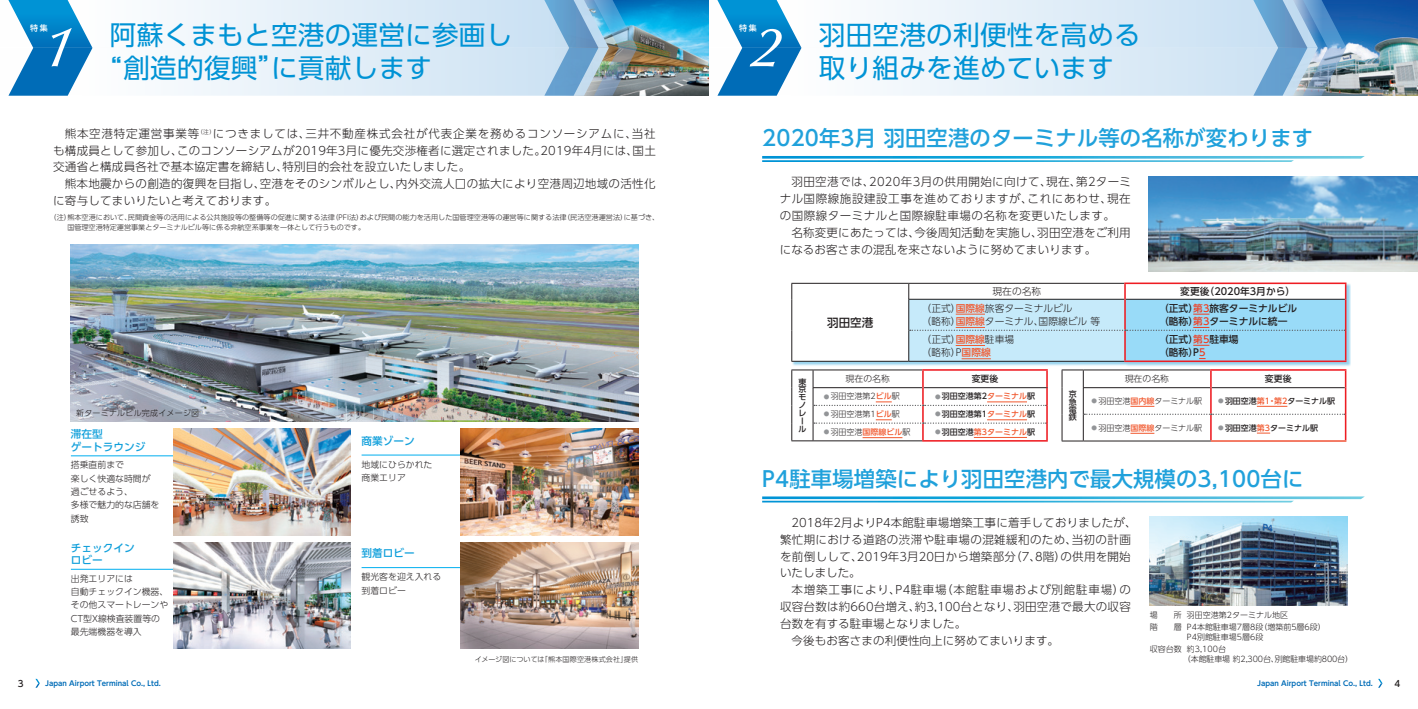
<style>
.page{position:relative;width:1418px;height:709px;background:#fff}
.page>*{position:absolute;margin:0;border:0;box-sizing:border-box;transform-origin:0 0}
.t1{font:italic 500 54.88px "Optima LT Std";color:#fff}
.t2{font:26.62px/32.8px "UD Shin Go Pro";letter-spacing:.01em;color:#0093d5}
.t3{font:500 21.25px "UD Shin Go Pro";letter-spacing:.01em;color:#20a1db}
.t4{font:300 11.5px/16.9px "UD Shin Go Pro";letter-spacing:.02em;color:#231f20}
.t5{font:300 11.5px "UD Shin Go Pro";letter-spacing:.065em;color:#231f20}
.t6{font:500 11.5px "UD Shin Go Pro";color:#231f20}
.t7{font:500 10.62px/12.4px "UD Shin Go Pro";color:#12a0db}
.t8{font:300 9.75px/13.2px "UD Shin Go Pro";color:#231f20}
.t9{font:500 9.75px/13.2px "UD Shin Go Pro";color:#231f20}
.t10{font:300 8.88px/13.2px "UD Shin Go Pro";color:#231f20}
.t11{font:500 8.88px "UD Shin Go Pro";color:#231f20}
.t12{font:300 8px/9.8px "UD Shin Go Pro";color:#231f20}
.t13{font:500 8px/8px "UD Shin Go Pro";color:#231f20}
.t14{font:300 8px "UD Shin Go Pro";letter-spacing:.03em;color:#231f20}
.t15{font:500 8px "UD Shin Go Pro";color:#f1592f}
.t16{font:500 8px "UD Shin Go Pro";color:#fff}
.t17{font:300 7.12px/10.6px "UD Shin Go Pro";letter-spacing:.005em;color:#231f20}
.t18{font:700 7.12px "UD Shin Go Pro De";color:#006cb7}
.s1{font-weight:500;color:#f1592f}
.s2{color:#ef3e22}
.s3{font-size:5.62px;color:#939598}
.s4{color:#f1592f}
.s5{color:#231f20}
</style>
<div class="page">
<svg style="left:762px;top:156px;width:602px;height:6px"></svg>
<div style="left:791px;top:283px;width:559px;height:84px;background:#0093d5;opacity:.4"></div>
<svg style="left:792px;top:284px;width:116px;height:77px"></svg>
<hr style="left:791px;top:283px;width:117px;height:1px;background:#231f20">
<svg style="left:791px;top:284px;width:1px;height:15px"></svg>
<hr style="left:908px;top:283px;width:216px;height:1px;background:#231f20">
<hr style="left:791px;top:299px;width:1px;height:31px;background:#231f20">
<hr style="left:791px;top:330px;width:1px;height:31px;background:#231f20">
<hr style="left:1124px;top:282px;width:222px;height:2px;background:#ee1d23">
<hr style="left:1124px;top:360px;width:222px;height:2px;background:#ee1d23">
<hr style="left:791px;top:361px;width:117px;height:1px;background:#231f20">
<hr style="left:908px;top:361px;width:216px;height:1px;background:#231f20">
<svg style="left:908px;top:284px;width:438px;height:77px"></svg>
<svg style="left:791px;top:369px;width:256px;height:72px"></svg>
<hr style="left:987px;top:419px;width:40px;height:1px;background:#f1592f">
<hr style="left:862px;top:437px;width:40px;height:1px;background:#f1592f">
<hr style="left:973px;top:437px;width:54px;height:1px;background:#f1592f">
<hr style="left:1210px;top:440px;width:136px;height:2px;background:#f0593e">
<svg style="left:1061px;top:369px;width:285px;height:72px"></svg>
<img style="left:1148px;top:176px;width:269px;height:96px">
<img style="left:1149px;top:516px;width:197px;height:89px">
<svg style="left:762px;top:496px;width:602px;height:6px"></svg>
<img style="left:71px;top:244px;width:567px;height:178px">
<hr style="left:71px;top:569px;width:118px;height:1px;background:#00aeef">
<img style="left:174px;top:542px;width:177px;height:106px">
<hr style="left:361px;top:567px;width:110px;height:1px;background:#00aeef">
<img style="left:461px;top:542px;width:177px;height:106px">
<hr style="left:71px;top:455px;width:113px;height:1px;background:#00aeef">
<img style="left:174px;top:429px;width:177px;height:106px">
<hr style="left:361px;top:455px;width:110px;height:1px;background:#00aeef">
<img style="left:461px;top:429px;width:177px;height:106px">
<svg style="left:35px;top:679px;width:5px;height:8px"></svg>
<svg style="left:1378px;top:679px;width:4px;height:8px"></svg>
<img style="left:1346px;top:0;width:71px;height:96px">
<svg style="left:717px;top:0;width:629px;height:96px"></svg>
<img style="left:637px;top:0;width:72px;height:96px">
<svg style="left:8px;top:0;width:629px;height:96px"></svg>
<p class="t16" style="left:30px;top:21px;width:19px">特集</p>
<h1 class="t1" style="left:41px;top:16px;width:40px">1</h1>
<h2 class="t2" style="left:110px;top:18px;width:404px">阿蘇くまもと空港の運営に参画し“創造的復興”に貢献します</h2>
<h1 class="t1" style="left:750px;top:16px;width:40px">2</h1>
<p class="t16" style="left:739px;top:21px;width:19px">特集</p>
<h2 class="t2" style="left:819px;top:18px;width:323px">羽田空港の利便性を高める取り組みを進めています</h2>
<p class="t4" style="left:53px;top:124px;width:604px;text-align:justify;text-indent:12px">熊本空港特定運営事業等<sup>（注）</sup>につきましては、三井不動産株式会社が代表企業を務めるコンソーシアムに、当社も構成員として参加し、このコンソーシアムが2019年3月に優先交渉権者に選定されました。2019年4月には、国土交通省と構成員各社で基本協定書を締結し、特別目的会社を設立いたしました。</p>
<p class="t4" style="left:53px;top:175px;width:604px;text-indent:12px">熊本地震からの創造的復興を目指し、空港をそのシンボルとし、内外交流人口の拡大により空港周辺地域の活性化に寄与してまいりたいと考えております。</p>
<p class="t17" style="left:67px;top:211px;width:593px;text-indent:-18px">（注）熊本空港において、民間資金等の活用による公共施設等の整備等の促進に関する法律（PFI法）および民間の能力を活用した国管理空港等の運営等に関する法律（民活空港運営法）に基づき、国管理空港特定運営事業とターミナルビル等に係る非航空系事業を一体として行うものです。</p>
<p class="t14" style="left:76px;top:406px;width:124px">新ターミナルビル完成イメージ図</p>
<p class="t7" style="left:71px;top:428px;width:76px">滞在型<br>ゲートラウンジ</p>
<p class="t10" style="left:71px;top:458px;width:90px">搭乗直前まで<br>楽しく快適な時間が過ごせるよう、<br>多様で魅⼒的な店舗を誘致</p>
<p class="t7" style="left:71px;top:541px;width:65px">チェックインロビー</p>
<p class="t10" style="left:71px;top:571px;width:99px">出発エリアには<br>⾃動チェックイン機器、その他スマートレーンや<br>CT型X線検査装置等の最先端機器を導⼊</p>
<p class="t7" style="left:361px;top:434px;width:55px">商業ゾーン</p>
<p class="t10" style="left:361px;top:457px;width:72px">地域にひらかれた商業エリア</p>
<p class="t7" style="left:361px;top:546px;width:55px">到着ロビー</p>
<p class="t10" style="left:361px;top:570px;width:81px">観光客を迎え⼊れる到着ロビー</p>
<p class="t17" style="left:475px;top:653px;width:165px">イメージ図については「熊本国際空港株式会社」提供</p>
<h3 class="t3" style="left:762px;top:121px;width:552px">2020年3月 羽田空港のターミナル等の名称が変わります</h3>
<p class="t4" style="left:780px;top:173px;width:352px;text-align:justify;text-indent:12px">羽田空港では、2020年3月の供用開始に向けて、現在、第2ターミナル国際線施設建設工事を進めておりますが、これにあわせ、現在の国際線ターミナルと国際線駐車場の名称を変更いたします。</p>
<p class="t4" style="left:780px;top:224px;width:352px;text-indent:12px">名称変更にあたっては、今後周知活動を実施し、羽田空港をご利用になるお客さまの混乱を来さないように努めてまいります。</p>
<p class="t6" style="left:827px;top:313px;width:48px">羽田空港</p>
<p class="t8" style="left:992px;top:284px;width:50px">現在の名称</p>
<p class="t9" style="left:1180px;top:284px;width:116px">変更後（2020年3月から）</p>
<p class="t8" style="left:921px;top:301px;width:180px">（正式）<span class="s1">国際線</span>旅客ターミナルビル<br>（略称）<span class="s1">国際線</span>ターミナル、国際線ビル 等</p>
<p class="t9" style="left:1159px;top:301px;width:139px">（正式）<span class="s2">第3</span>旅客ターミナルビル（略称）<span class="s2">第3</span>ターミナルに統一</p>
<p class="t8" style="left:921px;top:332px;width:94px">（正式）<span class="s1">国際線</span>駐車場（略称）P<span class="s1">国際線</span></p>
<p class="t9" style="left:1159px;top:332px;width:81px">（正式）<span class="s2">第5</span>駐車場（略称）P<span class="s2">5</span></p>
<p class="t13" style="left:798px;top:377px;width:9px">東京モノレール</p>
<p class="t10" style="left:845px;top:372px;width:46px">現在の名称</p>
<p class="t11" style="left:971px;top:371px;width:28px">変更後</p>
<p class="t12" style="left:823px;top:391px;width:78px"><span class="s3">●</span> 羽田空港第2<span class="s1">ビル</span>駅</p>
<p class="t13" style="left:935px;top:392px;width:101px"><span class="s3">●</span> 羽田空港第2<span class="s4">ターミナル</span>駅</p>
<p class="t12" style="left:823px;top:409px;width:78px"><span class="s3">●</span> 羽田空港第1<span class="s1">ビル</span>駅</p>
<p class="t13" style="left:935px;top:410px;width:101px"><span class="s3">●</span> 羽田空港第1<span class="s4">ターミナル</span>駅</p>
<p class="t12" style="left:823px;top:427px;width:88px"><span class="s3">●</span> 羽田空港<span class="s1">国際線ビル</span>駅</p>
<p class="t15" style="left:935px;top:425px;width:101px"><span class="s3">●</span> <span class="s5">羽田空港</span>第3ターミナル<span class="s5">駅</span></p>
<p class="t13" style="left:1068px;top:389px;width:9px;text-align:justify">京急電鉄</p>
<p class="t10" style="left:1124px;top:372px;width:46px">現在の名称</p>
<p class="t11" style="left:1264px;top:371px;width:28px">変更後</p>
<p class="t12" style="left:1091px;top:395px;width:112px"><span class="s3">●</span> 羽田空港<span class="s1">国内線</span>ターミナル駅</p>
<p class="t13" style="left:1217px;top:396px;width:119px"><span class="s3">●</span> 羽田空港<span class="s4">第1・第2</span>ターミナル駅</p>
<p class="t12" style="left:1091px;top:422px;width:112px"><span class="s3">●</span> 羽田空港<span class="s1">国際線</span>ターミナル駅</p>
<p class="t13" style="left:1217px;top:423px;width:101px"><span class="s3">●</span> 羽田空港<span class="s4">第3</span>ターミナル駅</p>
<h3 class="t3" style="left:762px;top:461px;width:543px">P4駐車場増築により羽田空港内で最大規模の3,100台に</h3>
<p class="t4" style="left:780px;top:513px;width:358px;text-indent:12px">2018年2月よりP4本館駐車場増築工事に着手しておりましたが、繁忙期における道路の渋滞や駐車場の混雑緩和のため、当初の計画を前倒しして、2019年3月20日から増築部分（7、8階）の供用を開始いたしました。</p>
<p class="t5" style="left:791px;top:580px;width:341px">本増築工事により、P4駐車場（本館駐車場および別館駐車場）の</p>
<p class="t4" style="left:780px;top:598px;width:352px">収容台数は約660台増え、約3,100台となり、羽田空港で最大の収容</p>
<p class="t4" style="left:780px;top:614px;width:187px">台数を有する駐車場となりました。</p>
<p class="t4" style="left:791px;top:631px;width:269px">今後もお客さまの利便性向上に努めてまいります。</p>
<p class="t12" style="left:1149px;top:610px;width:9px">場</p>
<p class="t12" style="left:1173px;top:610px;width:116px">所 羽田空港第2ターミナル地区</p>
<p class="t12" style="left:1149px;top:622px;width:9px">階</p>
<p class="t12" style="left:1186px;top:622px;width:140px;text-indent:-13px">層 P4本館駐車場7層8段（増築前5層6段）<br>P4別館駐車場5層6段</p>
<p class="t12" style="left:1182px;top:644px;width:172px;text-indent:-33px">収容台数 約3,100台<br>（本館駐車場 約2,300台、別館駐車場約800台）</p>
<p class="t11" style="left:18px;top:676px;width:7px">3</p>
<p class="t18" style="left:45px;top:677px;width:117px">Japan Airport Terminal Co., Ltd.</p>
<p class="t18" style="left:1257px;top:677px;width:117px">Japan Airport Terminal Co., Ltd.</p>
<p class="t11" style="left:1394px;top:676px;width:7px">4</p>
</div>
